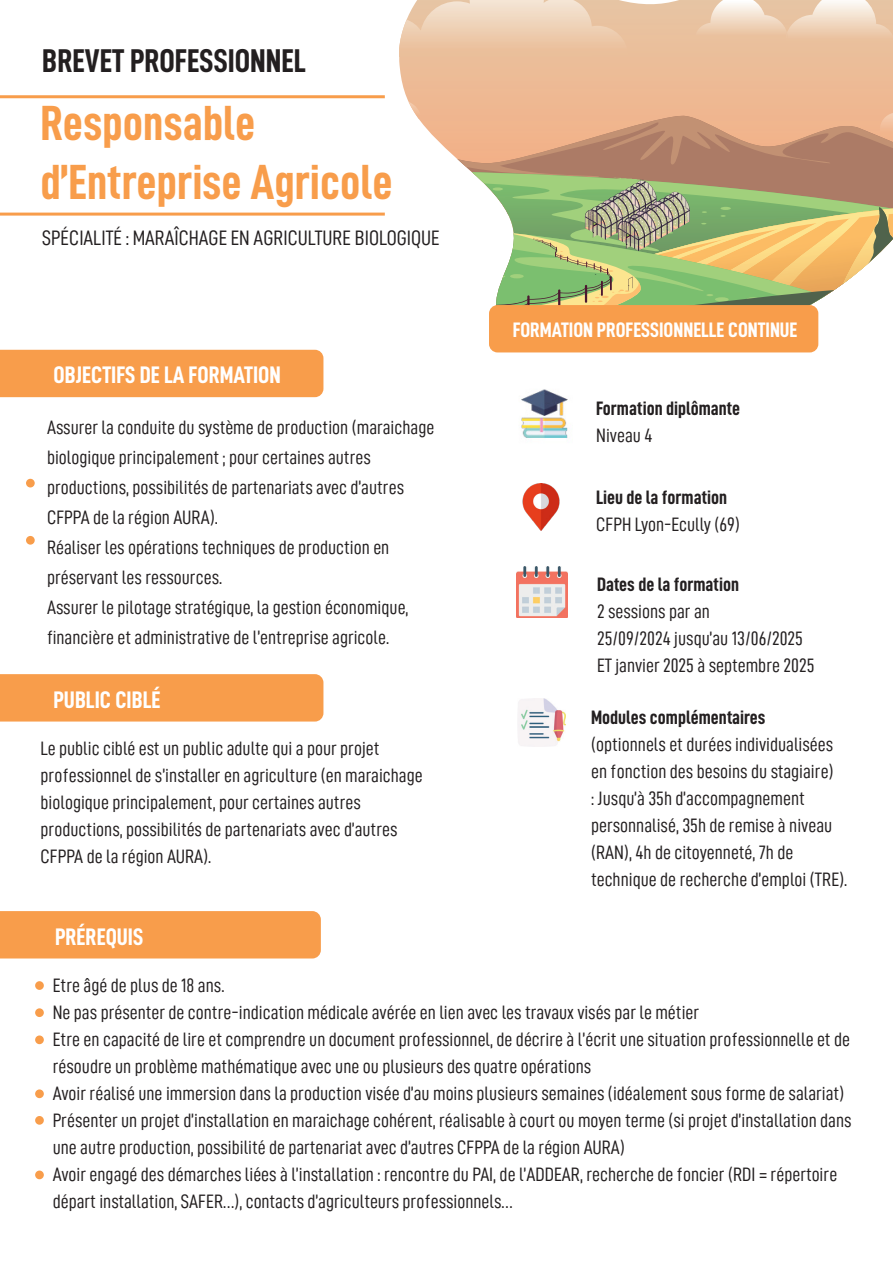
<style>
.page{position:relative;width:893px;height:1263px;background:#fff}
.page>*{position:absolute;margin:0;border:0;box-sizing:border-box;transform-origin:0 0}
.t1{font:49.5px "D DIN Condensed Bold";color:#f89d4b}
.t2{font:33px "D DIN Condensed Bold";color:#231f20}
.t3{font:24px "D DIN Condensed Bold";color:#fff}
.t4{font:21px "D DIN Condensed";color:#231f20}
.t5{font:21px "D DIN Condensed Bold";color:#fff}
.t6{font:19.5px/27px "D DIN Condensed";color:#231f20}
.t7{font:19.5px "D DIN Condensed Bold";color:#231f20}
</style>
<div class="page">
<div style="left:399px;top:0;width:494px;height:114px;background:#edbb96"></div>
<img style="left:399px;top:0;width:229px;height:57px">
<img style="left:695px;top:0;width:90px;height:38px">
<img style="left:785px;top:0;width:108px;height:42px">
<svg style="left:785px;top:33px;width:3px;height:5px"></svg>
<img style="left:880px;top:113px;width:13px;height:3px">
<img style="left:409px;top:102px;width:12px;height:14px">
<svg style="left:416px;top:116px;width:477px;height:235px"></svg>
<img style="left:584px;top:161px;width:86px;height:20px">
<hr style="left:0;top:95px;width:385px;height:3px;background:#f89d4b">
<hr style="left:0;top:213px;width:385px;height:3px;background:#f89d4b">
<div style="left:0;top:350px;width:323px;height:47px;background:#f89d4b"></div>
<div style="left:489px;top:305px;width:329px;height:47px;background:#f89d4b;border-radius:9px"></div>
<div style="left:26px;top:359px;width:9px;height:9px;background:#f89d4b;border-radius:50%"></div>
<div style="left:26px;top:479px;width:9px;height:8px;background:#f89d4b;border-radius:50%"></div>
<div style="left:26px;top:536px;width:9px;height:9px;background:#f89d4b;border-radius:50%"></div>
<div style="left:0;top:674px;width:323px;height:47px;background:#f89d4b"></div>
<img style="left:521px;top:389px;width:47px;height:50px">
<img style="left:522px;top:484px;width:38px;height:47px">
<div style="left:0;top:911px;width:321px;height:47px;background:#f89d4b"></div>
<div style="left:35px;top:981px;width:9px;height:9px;background:#f89d4b;border-radius:50%"></div>
<div style="left:35px;top:1008px;width:9px;height:9px;background:#f89d4b;border-radius:50%"></div>
<img style="left:516px;top:567px;width:51px;height:50px">
<img style="left:518px;top:698px;width:48px;height:49px">
<div style="left:35px;top:1035px;width:9px;height:9px;background:#f89d4b;border-radius:50%"></div>
<div style="left:35px;top:1089px;width:9px;height:9px;background:#f89d4b;border-radius:50%"></div>
<div style="left:35px;top:1116px;width:9px;height:9px;background:#f89d4b;border-radius:50%"></div>
<div style="left:35px;top:1170px;width:9px;height:9px;background:#f89d4b;border-radius:50%"></div>
<p class="t2" style="left:42px;top:42px;width:265px">BREVET PROFESSIONNEL</p>
<p class="t1" style="left:41px;top:96px;width:216px">Responsable</p>
<p class="t1" style="left:41px;top:155px;width:354px">d’Entreprise Agricole</p>
<p class="t4" style="left:42px;top:226px;width:399px">SPÉCIALITÉ : MARAÎCHAGE EN AGRICULTURE BIOLOGIQUE</p>
<p class="t3" style="left:54px;top:362px;width:229px">OBJECTIFS DE LA FORMATION</p>
<p class="t6" style="left:47px;top:411px;width:389px;line-height:30px">Assurer la conduite du système de production (maraichage biologique principalement ; pour certaines autres productions, possibilités de partenariats avec d’autres CFPPA de la région AURA).</p>
<p class="t6" style="left:47px;top:531px;width:344px;line-height:30px">Réaliser les opérations techniques de production en préservant les ressources.</p>
<p class="t6" style="left:47px;top:591px;width:363px;line-height:30px">Assurer le pilotage stratégique, la gestion économique, financière et administrative de l’entreprise agricole.</p>
<p class="t3" style="left:54px;top:686px;width:108px">PUBLIC CIBLÉ</p>
<p class="t6" style="left:41px;top:734px;width:384px">Le public ciblé est un public adulte qui a pour projet professionnel de s’installer en agriculture (en maraichage biologique principalement, pour certaines autres productions, possibilités de partenariats avec d’autres CFPPA de la région AURA).</p>
<p class="t5" style="left:513px;top:319px;width:286px">FORMATION PROFESSIONNELLE CONTINUE</p>
<p class="t7" style="left:596px;top:398px;width:145px">Formation diplômante</p>
<p class="t6" style="left:596px;top:422px;width:58px">Niveau 4</p>
<p class="t7" style="left:596px;top:486px;width:133px">Lieu de la formation</p>
<p class="t6" style="left:596px;top:510px;width:145px">CFPH Lyon-Ecully (69)</p>
<p class="t7" style="left:597px;top:574px;width:144px">Dates de la formation</p>
<p class="t6" style="left:597px;top:598px;width:114px">2 sessions par an</p>
<p class="t6" style="left:597px;top:625px;width:208px">25/09/2024 jusqu’au 13/06/2025</p>
<p class="t6" style="left:597px;top:652px;width:219px">ET janvier 2025 à septembre 2025</p>
<p class="t7" style="left:591px;top:706px;width:176px">Modules complémentaires</p>
<p class="t6" style="left:591px;top:730px;width:258px">(optionnels et durées individualisées en fonction des besoins du stagiaire)<br>: Jusqu’à 35h d’accompagnement personnalisé, 35h de remise à niveau (RAN), 4h de citoyenneté, 7h de technique de recherche d’emploi (TRE).</p>
<p class="t3" style="left:55px;top:923px;width:90px">PRÉREQUIS</p>
<p class="t6" style="left:53px;top:971px;width:173px">Etre âgé de plus de 18 ans.</p>
<p class="t6" style="left:53px;top:998px;width:648px">Ne pas présenter de contre-indication médicale avérée en lien avec les travaux visés par le métier</p>
<p class="t6" style="left:53px;top:1025px;width:799px">Etre en capacité de lire et comprendre un document professionnel, de décrire à l’écrit une situation professionnelle et de résoudre un problème mathématique avec une ou plusieurs des quatre opérations</p>
<p class="t6" style="left:53px;top:1079px;width:793px">Avoir réalisé une immersion dans la production visée d’au moins plusieurs semaines (idéalement sous forme de salariat)</p>
<p class="t6" style="left:53px;top:1106px;width:800px">Présenter un projet d’installation en maraichage cohérent, réalisable à court ou moyen terme (si projet d’installation dans une autre production, possibilité de partenariat avec d’autres CFPPA de la région AURA)</p>
<p class="t6" style="left:53px;top:1160px;width:786px">Avoir engagé des démarches liées à l’installation : rencontre du PAI, de l’ADDEAR, recherche de foncier (RDI = répertoire départ installation, SAFER…), contacts d’agriculteurs professionnels…</p>
</div>
